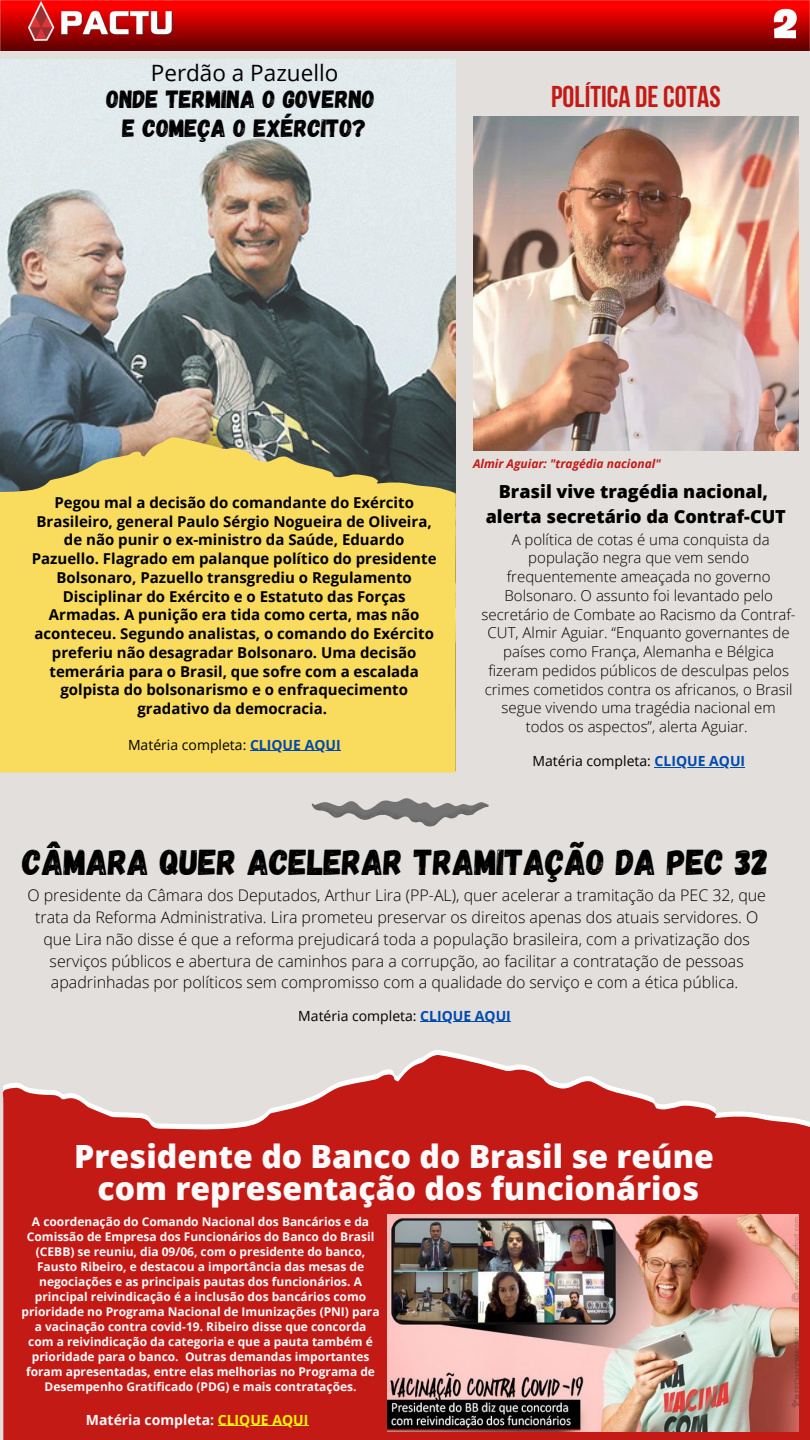
<style>
.page{position:relative;width:810px;height:1440px;background:#e2dfdc}
.page>*{position:absolute;margin:0;border:0;box-sizing:border-box;transform-origin:0 0}
.t1{font:36px "Gagalin";color:#000}
.t2{font:800 32px "Open Sans";color:#fcfafa}
.t3{font:700 30px "Bebas Neue";color:#c31a16}
.t4{font:24.9px "Gagalin";color:#000}
.t5{font:22.5px "Open Sans";color:#000}
.t6{font:800 18px "Open Sans";color:#000}
.t7{font:300 16px/21.8px "Open Sans";color:#000;text-align:center}
.t8{font:700 15px/18.8px "Open Sans";color:#000;text-align:center}
.t9{font:300 15px/18.8px "Open Sans";color:#000;text-align:center}
.t10{font:14px "Open Sans";color:#000}
.t11{font:700 14px "Open Sans";color:#fcfafa}
.t12{font:700 12px/15px "Open Sans";color:#fcfafa;text-align:center}
.t13{font:italic 700 12px "Open Sans";color:#c31a16}
.s1{font-weight:700;color:#004aad}
.s2{color:#fcf408}
</style>
<div class="page">
<img style="left:0;top:0;width:810px;height:51px">
<img style="left:0;top:59px;width:456px;height:378px">
<img style="left:473px;top:117px;width:326px;height:334px">
<svg style="left:0;top:437px;width:456px;height:336px;background:#e8ce5d"></svg>
<svg style="left:2px;top:1055px;width:808px;height:385px;background:#c83a37"></svg>
<svg style="left:312px;top:798px;width:177px;height:29px"></svg>
<img style="left:388px;top:1215px;width:411px;height:217px">
<hr style="left:250px;top:750px;width:91px;height:1px;background:#004aad">
<hr style="left:655px;top:767px;width:90px;height:1px;background:#004aad">
<hr style="left:420px;top:1021px;width:91px;height:1px;background:#004aad">
<hr style="left:218px;top:1425px;width:90px;height:1px;background:#fcf408">
<p class="t5" style="left:151px;top:57px;width:189px">Perdão a Pazuello</p>
<p class="t4" style="left:107px;top:83px;width:270px">ONDE TERMINA O GOVERNO</p>
<p class="t4" style="left:123px;top:112px;width:245px">E COMEÇA O EXÉRCITO?</p>
<p class="t3" style="left:551px;top:84px;width:171px">POLÍTICA DECOTAS</p>
<p class="t8" style="left:32px;top:493px;width:406px">Pegou mal a decisão do comandante do Exército Brasileiro, general Paulo Sérgio Nogueira de Oliveira, de não punir o ex-ministro da Saúde, Eduardo Pazuello. Flagrado em palanque político do presidente Bolsonaro, Pazuello transgrediu o Regulamento Disciplinar do Exército e o Estatuto das Forças Armadas. A punição era tida como certa, mas não aconteceu. Segundo analistas, o comando do Exército preferiu não desagradar Bolsonaro. Uma decisão temerária para o Brasil, que sofre com a escalada golpista do bolsonarismo e o enfraquecimento gradativo da democracia.</p>
<p class="t10" style="left:128px;top:735px;width:214px">Matéria completa: <span class="s1">CLIQUE AQUI</span></p>
<p class="t13" style="left:473px;top:455px;width:189px">Almir Aguiar: "tragédia nacional"</p>
<p class="t6" style="left:499px;top:479px;width:271px">Brasil vive tragédia nacional,</p>
<p class="t6" style="left:486px;top:504px;width:302px">alerta secretário da Contraf-CUT</p>
<p class="t9" style="left:482px;top:529px;width:316px">A política de cotas é uma conquista da população negra que vem sendo frequentemente ameaçada no governo Bolsonaro. O assunto foi levantado pelo secretário de Combate ao Racismo da Contraf-CUT, Almir Aguiar. “Enquanto governantes de países como França, Alemanha e Bélgica fizeram pedidos públicos de desculpas pelos crimes cometidos contra os africanos, o Brasil segue vivendo uma tragédia nacional em todos os aspectos”, alerta Aguiar.</p>
<p class="t10" style="left:533px;top:751px;width:214px">Matéria completa: <span class="s1">CLIQUE AQUI</span></p>
<p class="t1" style="left:23px;top:839px;width:748px">CÂMARA QUER ACELERAR TRAMITAÇÃO DA PEC 32</p>
<p class="t7" style="left:27px;top:884px;width:740px">O presidente da Câmara dos Deputados, Arthur Lira (PP-AL), quer acelerar a tramitação da PEC 32, que trata da Reforma Administrativa. Lira prometeu preservar os direitos apenas dos atuais servidores. O que Lira não disse é que a reforma prejudicará toda a população brasileira, com a privatização dos serviços públicos e abertura de caminhos para a corrupção, ao facilitar a contratação de pessoas apadrinhadas por políticos sem compromisso com a qualidade do serviço e com a ética pública.</p>
<p class="t10" style="left:298px;top:1006px;width:214px">Matéria completa: <span class="s1">CLIQUE AQUI</span></p>
<p class="t2" style="left:74px;top:1133px;width:641px">Presidente do Banco do Brasil se reúne</p>
<p class="t2" style="left:98px;top:1166px;width:603px">com representação dos funcionários</p>
<p class="t12" style="left:21px;top:1214px;width:360px">A coordenação do Comando Nacional dos Bancários e da Comissão de Empresa dos Funcionários do Banco do Brasil (CEBB) se reuniu, dia 09/06, com o presidente do banco, Fausto Ribeiro, e destacou a importância das mesas de negociações e as principais pautas dos funcionários. A principal reivindicação é a inclusão dos bancários como prioridade no Programa Nacional de Imunizações (PNI) para a vacinação contra covid-19. Ribeiro disse que concorda com a reivindicação da categoria e que a pauta também é prioridade para o banco. Outras demandas importantes foram apresentadas, entre elas melhorias no Programa de Desempenho Gratificado (PDG) e mais contratações.</p>
<p class="t11" style="left:86px;top:1410px;width:224px">Matéria completa: <span class="s2">CLIQUE AQUI</span></p>
</div>
